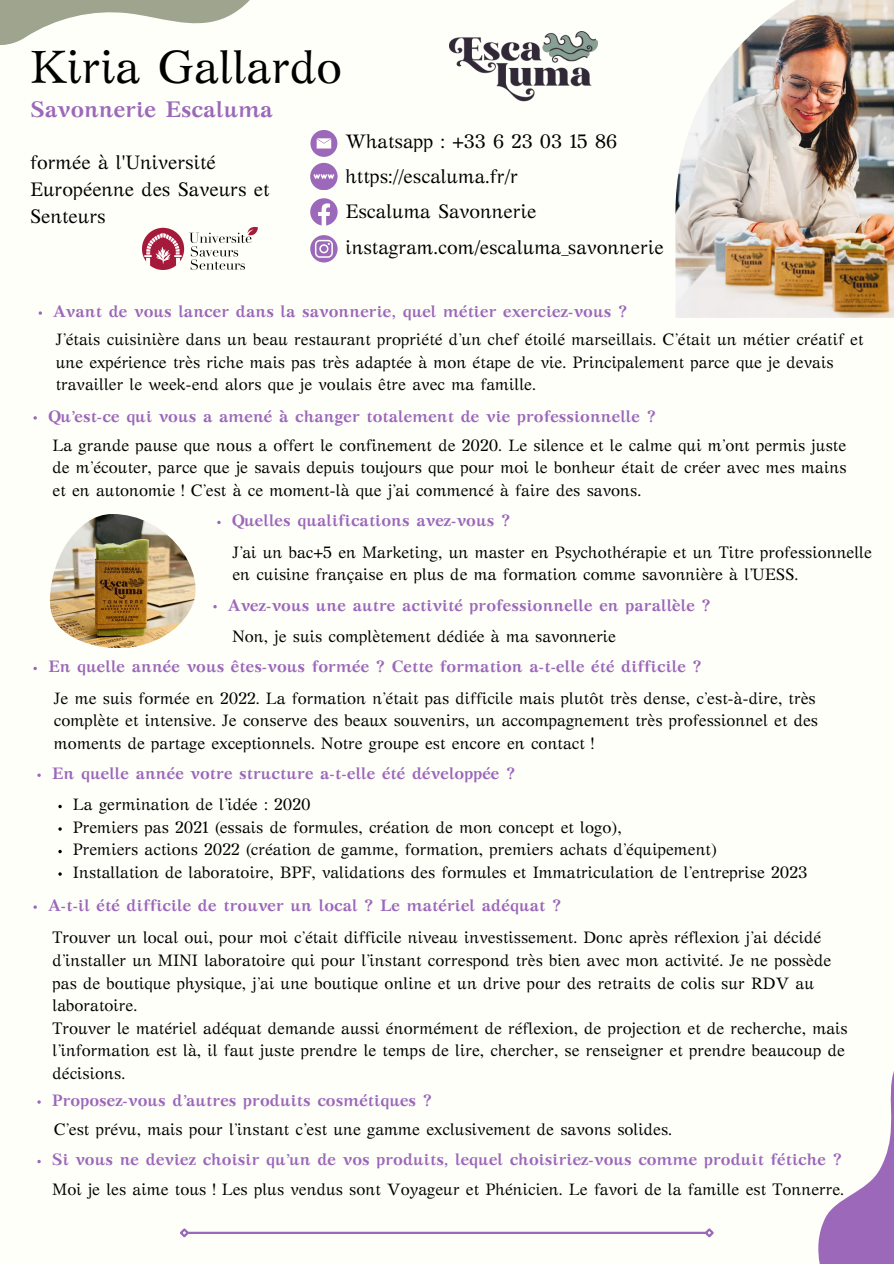
<style>
.page{position:relative;width:894px;height:1264px;background:#fff}
.page>*{position:absolute;margin:0;border:0;box-sizing:border-box;transform-origin:0 0}
.t1{font:46.5px "GFS Artemisia";color:#000}
.t2{font:700 22.5px "GFS Artemisia";color:#9c68ba}
.t3{font:19.5px/27px "GFS Artemisia";color:#000}
.t4{font:16.5px/22.5px "GFS Artemisia";color:#000}
.t5{font:700 16.5px "GFS Artemisia";color:#9c68ba}
</style>
<div class="page">
<div style="left:0;top:0;width:893px;height:1263px;background:#fffffa"></div>
<svg style="left:0;top:0;width:333px;height:163px"></svg>
<img style="left:142px;top:227px;width:115px;height:43px">
<svg style="left:818px;top:1075px;width:75px;height:188px"></svg>
<img style="left:675px;top:0;width:218px;height:318px">
<hr style="left:188px;top:1231px;width:517px;height:2px;background:#9c68ba">
<svg style="left:180px;top:1228px;width:11px;height:10px"></svg>
<svg style="left:702px;top:1228px;width:12px;height:10px"></svg>
<img style="left:449px;top:32px;width:148px;height:70px">
<div style="left:310px;top:130px;width:27px;height:27px;background:#9c68ba;border-radius:50%"></div>
<svg style="left:316px;top:138px;width:15px;height:10px"></svg>
<svg style="left:310px;top:163px;width:27px;height:27px"></svg>
<svg style="left:310px;top:198px;width:27px;height:27px"></svg>
<svg style="left:310px;top:235px;width:27px;height:27px"></svg>
<img style="left:49px;top:514px;width:147px;height:135px">
<svg style="left:39px;top:311px;width:3px;height:4px"></svg>
<svg style="left:213px;top:605px;width:4px;height:3px"></svg>
<svg style="left:33px;top:666px;width:4px;height:4px"></svg>
<svg style="left:37px;top:773px;width:4px;height:4px"></svg>
<svg style="left:58px;top:804px;width:4px;height:4px"></svg>
<svg style="left:58px;top:849px;width:4px;height:4px"></svg>
<svg style="left:37px;top:1159px;width:4px;height:4px"></svg>
<p class="t1" style="left:30px;top:50px;width:313px">Kiria Gallardo</p>
<p class="t2" style="left:30px;top:101px;width:244px">Savonnerie Escaluma</p>
<p class="t3" style="left:30px;top:151px;width:241px">formée à l'Université<br>Européenne des Saveurs et<br>Senteurs</p>
<p class="t3" style="left:345px;top:130px;width:273px">Whatsapp : +33 6 23 03 15 86</p>
<p class="t3" style="left:345px;top:165px;width:174px">https://escaluma.fr/r</p>
<p class="t3" style="left:345px;top:200px;width:192px">Escaluma Savonnerie</p>
<p class="t3" style="left:345px;top:235px;width:319px">instagram.com/escaluma_savonnerie</p>
<p class="t5" style="left:53px;top:305px;width:575px">Avant de vous lancer dans la savonnerie, quel métier exerciez-vous ?</p>
<p class="t4" style="left:56px;top:330px;width:809px">J’étais cuisinière dans un beau restaurant propriété d’un chef étoilé marseillais. C’était un métier créatif et une expérience très riche mais pas très adaptée à mon étape de vie. Principalement parce que je devais travailler le week-end alors que je voulais être avec ma famille.</p>
<p class="t5" style="left:48px;top:410px;width:609px">Qu’est-ce qui vous a amené à changer totalement de vie professionnelle ?</p>
<p class="t4" style="left:52px;top:435px;width:795px;text-align:justify">La grande pause que nous a offert le confinement de 2020. Le silence et le calme qui m’ont permis juste de m’écouter, parce que je savais depuis toujours que pour moi le bonheur était de créer avec mes mains et en autonomie ! C’est à ce moment-là que j’ai commencé à faire des savons.</p>
<p class="t5" style="left:232px;top:514px;width:280px">Quelles qualifications avez-vous ?</p>
<p class="t4" style="left:232px;top:542px;width:641px">J’ai un bac+5 en Marketing, un master en Psychothérapie et un Titre professionnelle</p>
<p class="t4" style="left:232px;top:565px;width:567px">en cuisine française en plus de ma formation comme savonnière à l’UESS.</p>
<p class="t5" style="left:228px;top:599px;width:484px">Avez-vous une autre activité professionnelle en parallèle ?</p>
<p class="t4" style="left:232px;top:626px;width:385px">Non, je suis complètement dédiée à ma savonnerie</p>
<p class="t5" style="left:48px;top:660px;width:655px">En quelle année vous êtes-vous formée ? Cette formation a-t-elle été difficile ?</p>
<p class="t4" style="left:54px;top:688px;width:765px">Je me suis formée en 2022. La formation n’était pas difficile mais plutôt très dense, c’est-à-dire, très complète et intensive. Je conserve des beaux souvenirs, un accompagnement très professionnel et des moments de partage exceptionnels. Notre groupe est encore en contact !</p>
<p class="t5" style="left:52px;top:767px;width:465px">En quelle année votre structure a-t-elle été développée ?</p>
<p class="t4" style="left:73px;top:795px;width:239px">La germination de l’idée : 2020</p>
<p class="t4" style="left:73px;top:817px;width:550px">Premiers pas 2021 (essais de formules, création de mon concept et logo),</p>
<p class="t4" style="left:73px;top:840px;width:645px">Premiers actions 2022 (création de gamme, formation, premiers achats d’équipement)</p>
<p class="t4" style="left:73px;top:862px;width:735px">Installation de laboratoire, BPF, validations des formules et Immatriculation de l’entreprise 2023</p>
<p class="t5" style="left:48px;top:899px;width:514px">A-t-il été difficile de trouver un local ? Le matériel adéquat ?</p>
<p class="t4" style="left:52px;top:928px;width:780px">Trouver un local oui, pour moi c’était difficile niveau investissement. Donc après réflexion j’ai décidé d’installer un MINI laboratoire qui pour l’instant correspond très bien avec mon activité. Je ne possède pas de boutique physique, j’ai une boutique online et un drive pour des retraits de colis sur RDV au laboratoire.</p>
<p class="t4" style="left:52px;top:1018px;width:796px">Trouver le matériel adéquat demande aussi énormément de réflexion, de projection et de recherche, mais l’information est là, il faut juste prendre le temps de lire, chercher, se renseigner et prendre beaucoup de décisions.</p>
<p class="t5" style="left:52px;top:1094px;width:381px">Proposez-vous d’autres produits cosmétiques ?</p>
<p class="t4" style="left:54px;top:1119px;width:619px">C’est prévu, mais pour l’instant c’est une gamme exclusivement de savons solides.</p>
<p class="t5" style="left:52px;top:1153px;width:791px">Si vous ne deviez choisir qu’un de vos produits, lequel choisiriez-vous comme produit fétiche ?</p>
<p class="t4" style="left:52px;top:1179px;width:793px">Moi je les aime tous ! Les plus vendus sont Voyageur et Phénicien. Le favori de la famille est Tonnerre.</p>
</div>
